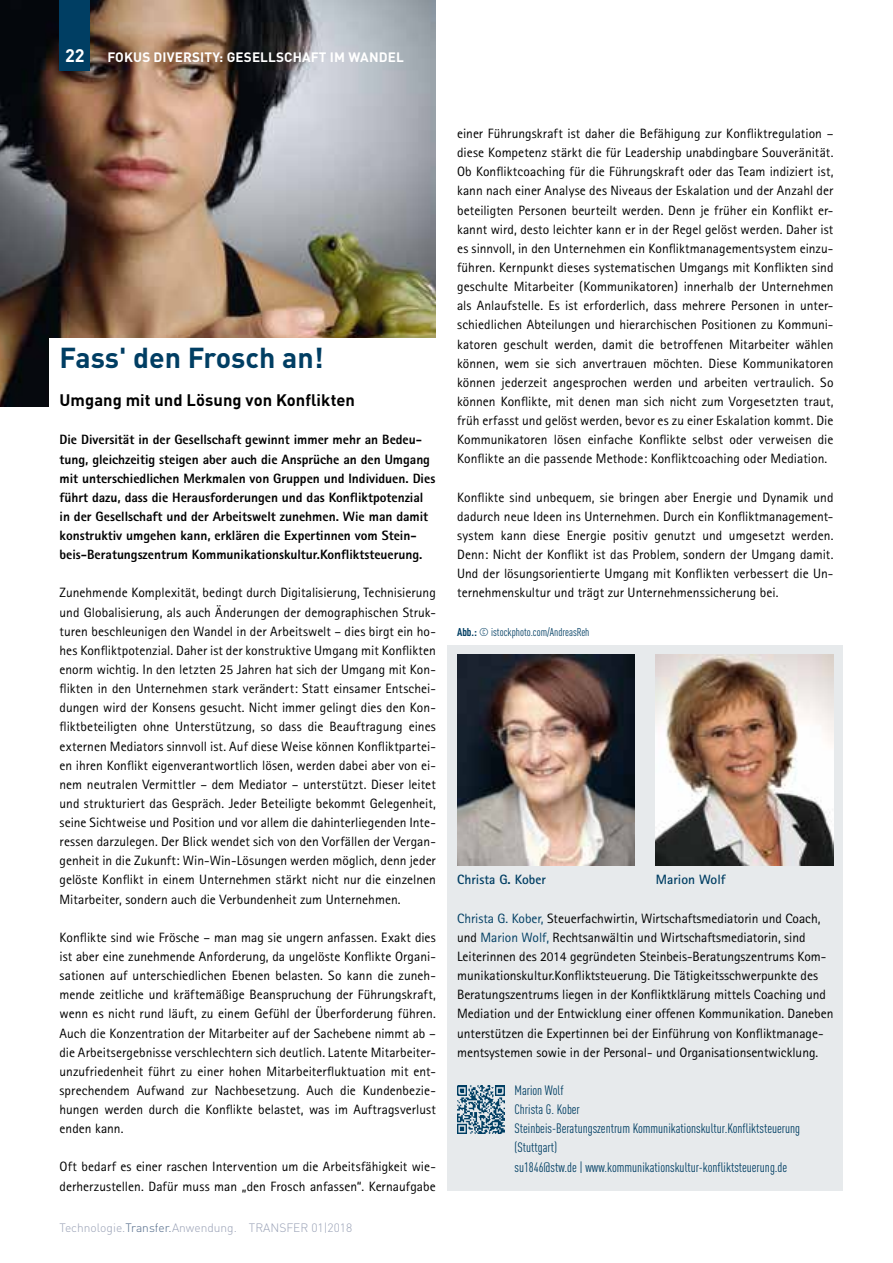
<style>
.page{position:relative;width:893px;height:1263px;background:#fff}
.page>*{position:absolute;margin:0;border:0;box-sizing:border-box;transform-origin:0 0}
.t1{font:700 28.5px "DINOT";color:#003e63}
.t2{font:700 18px "DINOT";color:#fff}
.t3{font:700 16.5px "DINOT";letter-spacing:.005em;color:#000}
.t4{font:13.5px/19.2px "Rotis Sans Serif";color:#000;text-align:justify}
.t5{font:800 13.5px/19.2px "Rotis Sans Serif";color:#000}
.t6{font:condensed 13.5px/19.2px "DINOT";color:#003e63}
.t7{font:700 13.5px "DINOT";letter-spacing:.01em;color:#fff}
.t8{font:700 13.5px "Rotis Sans Serif";color:#003e63}
.t9{font:300 12px "DINOT";color:#98a0b5}
.t10{font:condensed 11.25px "DINOT";color:#003e63}
.s1{color:#4e6787}
.s2{font-weight:700}
.s3{color:#003e63}
</style>
<div class="page">
<img style="left:0;top:0;width:436px;height:406px">
<div style="left:60px;top:0;width:30px;height:71px;background:#003e63"></div>
<div style="left:49px;top:338px;width:397px;height:87px;background:#fff"></div>
<div style="left:448px;top:645px;width:395px;height:546px;background:#e7eaec"></div>
<img style="left:457px;top:1085px;width:48px;height:48px">
<img style="left:457px;top:655px;width:178px;height:210px">
<img style="left:656px;top:655px;width:177px;height:210px">
<h2 class="t2" style="left:65px;top:43px;width:21px">22</h2>
<p class="t7" style="left:107px;top:48px;width:298px">FOKUS DIVERSITY: GESELLSCHAFT IM WANDEL</p>
<h1 class="t1" style="left:60px;top:339px;width:266px">Fass' den Frosch an!</h1>
<p class="t3" style="left:60px;top:389px;width:297px">Umgang mit und Lösung von Konflikten</p>
<p class="t5" style="left:60px;top:430px;width:377px">Die Diversität in der Gesellschaft gewinnt immer mehr an Bedeu&shy;tung, gleichzeitig steigen aber auch die Ansprüche an den Umgang mit unterschiedlichen Merkmalen von Gruppen und Individuen. Dies führt dazu, dass die Herausforderungen und das Konfliktpotenzial in der Gesellschaft und der Arbeitswelt zunehmen. Wie man damit konstruktiv umgehen kann, erklären die Expertinnen vom Stein&shy;beis-Beratungszentrum Kommunikationskultur.Konfliktsteuerung.</p>
<p class="t4" style="left:60px;top:583px;width:378px">Zunehmende Komplexität, bedingt durch Digitalisierung, Technisierung und Globalisierung, als auch Änderungen der demographischen Struk&shy;turen beschleunigen den Wandel in der Arbeitswelt – dies birgt ein ho&shy;hes Konfliktpotenzial. Daher ist der konstruktive Umgang mit Konflikten enorm wichtig. In den letzten 25 Jahren hat sich der Umgang mit Kon&shy;flikten in den Unternehmen stark verändert: Statt einsamer Entschei&shy;dungen wird der Konsens gesucht. Nicht immer gelingt dies den Kon&shy;fliktbeteiligten ohne Unterstützung, so dass die Beauftragung eines externen Mediators sinnvoll ist. Auf diese Weise können Konfliktpartei&shy;en ihren Konflikt eigenverantwortlich lösen, werden dabei aber von ei&shy;nem neutralen Vermittler – dem Mediator – unterstützt. Dieser leitet und strukturiert das Gespräch. Jeder Beteiligte bekommt Gelegenheit, seine Sichtweise und Position und vor allem die dahinterliegenden Inte&shy;ressen darzulegen. Der Blick wendet sich von den Vorfällen der Vergan&shy;genheit in die Zukunft: Win-Win-Lösungen werden möglich, denn jeder gelöste Konflikt in einem Unternehmen stärkt nicht nur die einzelnen Mitarbeiter, sondern auch die Verbundenheit zum Unternehmen.</p>
<p class="t4" style="left:60px;top:927px;width:378px">Konflikte sind wie Frösche – man mag sie ungern anfassen. Exakt dies ist aber eine zunehmende Anforderung, da ungelöste Konflikte Organi&shy;sationen auf unterschiedlichen Ebenen belasten. So kann die zuneh&shy;mende zeitliche und kräftemäßige Beanspruchung der Führungskraft, wenn es nicht rund läuft, zu einem Gefühl der Überforderung führen.<br>Auch die Konzentration der Mitarbeiter auf der Sachebene nimmt ab – die Arbeitsergebnisse verschlechtern sich deutlich. Latente Mitarbeiter&shy;unzufriedenheit führt zu einer hohen Mitarbeiterfluktuation mit ent&shy;sprechendem Aufwand zur Nachbesetzung. Auch die Kundenbezie&shy;hungen werden durch die Konflikte belastet, was im Auftragsverlust enden kann.</p>
<p class="t4" style="left:60px;top:1157px;width:378px">Oft bedarf es einer raschen Intervention um die Arbeitsfähigkeit wie&shy;derherzustellen. Dafür muss man „den Frosch anfassen“. Kernaufgabe</p>
<p class="t9" style="left:60px;top:1220px;width:294px">Technologie.<span class="s1">Transfer.</span>Anwendung. TRANSFER 01|2018</p>
<p class="t4" style="left:457px;top:124px;width:378px">einer Führungskraft ist daher die Befähigung zur Konfliktregulation – diese Kompetenz stärkt die für Leadership unabdingbare Souveränität.<br>Ob Konfliktcoaching für die Führungskraft oder das Team indiziert ist, kann nach einer Analyse des Niveaus der Eskalation und der Anzahl der beteiligten Personen beurteilt werden. Denn je früher ein Konflikt er&shy;kannt wird, desto leichter kann er in der Regel gelöst werden. Daher ist es sinnvoll, in den Unternehmen ein Konfliktmanagementsystem einzu&shy;führen. Kernpunkt dieses systematischen Umgangs mit Konflikten sind geschulte Mitarbeiter (Kommunikatoren) innerhalb der Unternehmen als Anlaufstelle. Es ist erforderlich, dass mehrere Personen in unter&shy;schiedlichen Abteilungen und hierarchischen Positionen zu Kommuni&shy;katoren geschult werden, damit die betroffenen Mitarbeiter wählen können, wem sie sich anvertrauen möchten. Diese Kommunikatoren können jederzeit angesprochen werden und arbeiten vertraulich. So können Konflikte, mit denen man sich nicht zum Vorgesetzten traut, früh erfasst und gelöst werden, bevor es zu einer Eskalation kommt. Die Kommunikatoren lösen einfache Konflikte selbst oder verweisen die Konflikte an die passende Methode: Konfliktcoaching oder Mediation.</p>
<p class="t4" style="left:457px;top:487px;width:378px">Konflikte sind unbequem, sie bringen aber Energie und Dynamik und dadurch neue Ideen ins Unternehmen. Durch ein Konfliktmanagement&shy;system kann diese Energie positiv genutzt und umgesetzt werden.<br>Denn: Nicht der Konflikt ist das Problem, sondern der Umgang damit.<br>Und der lösungsorientierte Umgang mit Konflikten verbessert die Un&shy;ternehmenskultur und trägt zur Unternehmenssicherung bei.</p>
<p class="t10" style="left:457px;top:625px;width:134px"><span class="s2">Abb.:</span> © istockphoto.com/AndreasReh</p>
<p class="t8" style="left:457px;top:871px;width:90px">Christa G. Kober</p>
<p class="t8" style="left:656px;top:871px;width:71px">Marion Wolf</p>
<p class="t4" style="left:457px;top:908px;width:378px;text-align:left"><span class="s3">Christa G. Kober,</span> Steuerfachwirtin, Wirtschaftsmediatorin und Coach, und <span class="s3">Marion Wolf,</span> Rechtsanwältin und Wirtschaftsmediatorin, sind Leiterinnen des 2014 gegründeten Steinbeis-Beratungszentrums Kom&shy;munikationskultur.Konfliktsteuerung. Die Tätigkeitsschwerpunkte des Beratungszentrums liegen in der Konfliktklärung mittels Coaching und Mediation und der Entwicklung einer offenen Kommunikation. Daneben unterstützen die Expertinnen bei der Einführung von Konfliktmanage&shy;mentsystemen sowie in der Personal- und Organisationsentwicklung.</p>
<p class="t6" style="left:514px;top:1080px;width:287px">Marion Wolf<br>Christa G. Kober<br>Steinbeis-Beratungszentrum Kommunikationskultur.Konfliktsteuerung (Stuttgart)<br>su1846@stw.de | www.kommunikationskultur-konfliktsteuerung.de</p>
</div>
